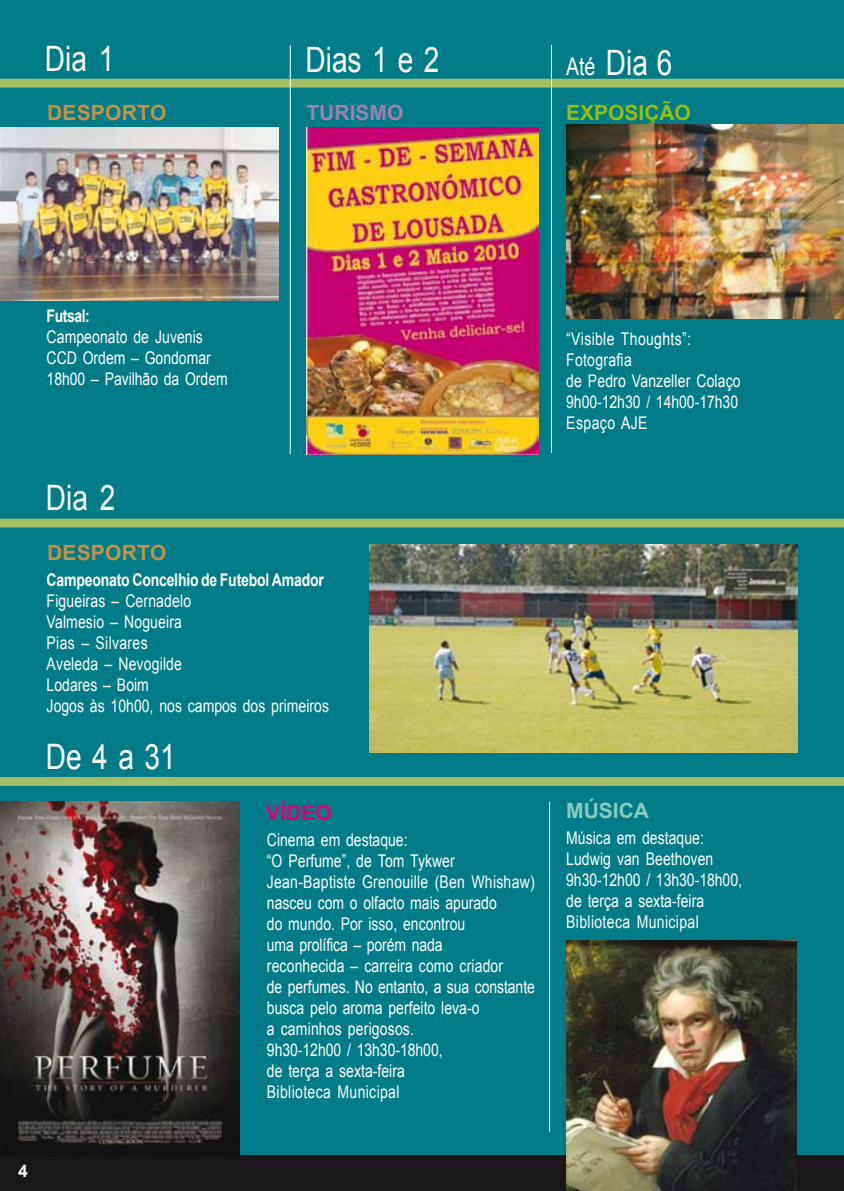
<style>
.page{position:relative;width:844px;height:1191px;background:#fff}
.page>*{position:absolute;margin:0;border:0;box-sizing:border-box;transform-origin:0 0}
.t1{font:35px "Arial";color:#fff;scale:.8 1}
.t2{font:700 21px "Arial";letter-spacing:.01em;color:#c59245}
.t3{font:700 21px "Arial";color:#97be0d}
.t4{font:700 21px "Arial";color:#a080af}
.t5{font:700 21px "Arial";color:#8acbbf}
.t6{font:700 21px "Arial";color:#e2007a}
.t7{font:17.5px/21px "Arial";letter-spacing:.005em;color:#fff;scale:.8 1}
.t8{font:700 17.5px "Arial";letter-spacing:-.015em;color:#fff;scale:.8 1}
.t9{font:700 17.5px "Arial";letter-spacing:-.015em;color:#fff}
.s1{font-size:24.5px}
</style>
<div class="page">
<div style="left:0;top:0;width:843px;height:1155px;background:#007c89"></div>
<div style="left:0;top:1155px;width:844px;height:36px;background:#1a171b"></div>
<div style="left:0;top:79px;width:843px;height:9px;background:#a4bf65"></div>
<img style="left:0;top:128px;width:278px;height:173px">
<img style="left:306px;top:128px;width:232px;height:326px">
<hr style="left:290px;top:45px;width:1px;height:409px;background:#fff">
<hr style="left:551px;top:45px;width:1px;height:408px;background:#fff">
<div style="left:0;top:518px;width:843px;height:9px;background:#a4bf65"></div>
<img style="left:369px;top:544px;width:428px;height:208px">
<img style="left:0;top:801px;width:240px;height:355px">
<div style="left:0;top:777px;width:843px;height:9px;background:#a4bf65"></div>
<img style="left:566px;top:940px;width:229px;height:251px">
<hr style="left:549px;top:802px;width:1px;height:329px;background:#fff">
<img style="left:566px;top:124px;width:277px;height:195px">
<h1 class="t1" style="left:45px;top:35px;width:88px">Dia 1</h1>
<p class="t2" style="left:47px;top:98px;width:121px">DESPORTO</p>
<h1 class="t1" style="left:305px;top:37px;width:169px">Dias 1 e 2</h1>
<h1 class="t1" style="left:566px;top:39px;width:134px"><span class="s1">Até</span> Dia 6</h1>
<p class="t4" style="left:306px;top:98px;width:98px">TURISMO</p>
<p class="t3" style="left:566px;top:99px;width:126px">EXPOSIÇÃO</p>
<p class="t8" style="left:47px;top:304px;width:56px">Futsal:</p>
<p class="t7" style="left:47px;top:326px;width:228px">Campeonato de Juvenis<br>CCD Ordem – Gondomar<br>18h00 – Pavilhão da Ordem</p>
<h1 class="t1" style="left:46px;top:475px;width:88px">Dia 2</h1>
<p class="t2" style="left:47px;top:539px;width:121px">DESPORTO</p>
<p class="t8" style="left:47px;top:568px;width:348px">Campeonato Concelhio de Futebol Amador</p>
<p class="t7" style="left:47px;top:590px;width:354px">Figueiras – Cernadelo<br>Valmesio – Nogueira<br>Pias – Silvares<br>Aveleda – Nevogilde<br>Lodares – Boim<br>Jogos às 10h00, nos campos dos primeiros</p>
<h1 class="t1" style="left:46px;top:733px;width:164px">De 4 a 31</h1>
<p class="t6" style="left:266px;top:798px;width:67px">VÍDEO</p>
<p class="t7" style="left:267px;top:829px;width:336px">Cinema em destaque:<br>“O Perfume”, de Tom Tykwer<br>Jean-Baptiste Grenouille (Ben Whishaw) nasceu com o olfacto mais apurado<br>do mundo. Por isso, encontrou<br>uma prolífica – porém nada<br>reconhecida – carreira como criador<br>de perfumes. No entanto, a sua constante busca pelo aroma perfeito leva-o<br>a caminhos perigosos.<br>9h30-12h00 / 13h30-18h00,<br>de terça a sexta-feira<br>Biblioteca Municipal</p>
<p class="t9" style="left:18px;top:1159px;width:11px">4</p>
<p class="t7" style="left:566px;top:328px;width:219px">“Visible Thoughts”:<br>Fotografia<br>de Pedro Vanzeller Colaço<br>9h00-12h30 / 14h00-17h30<br>Espaço AJE</p>
<p class="t5" style="left:566px;top:797px;width:84px">MÚSICA</p>
<p class="t7" style="left:566px;top:827px;width:221px">Música em destaque:<br>Ludwig van Beethoven<br>9h30-12h00 / 13h30-18h00, de terça a sexta-feira<br>Biblioteca Municipal</p>
</div>
